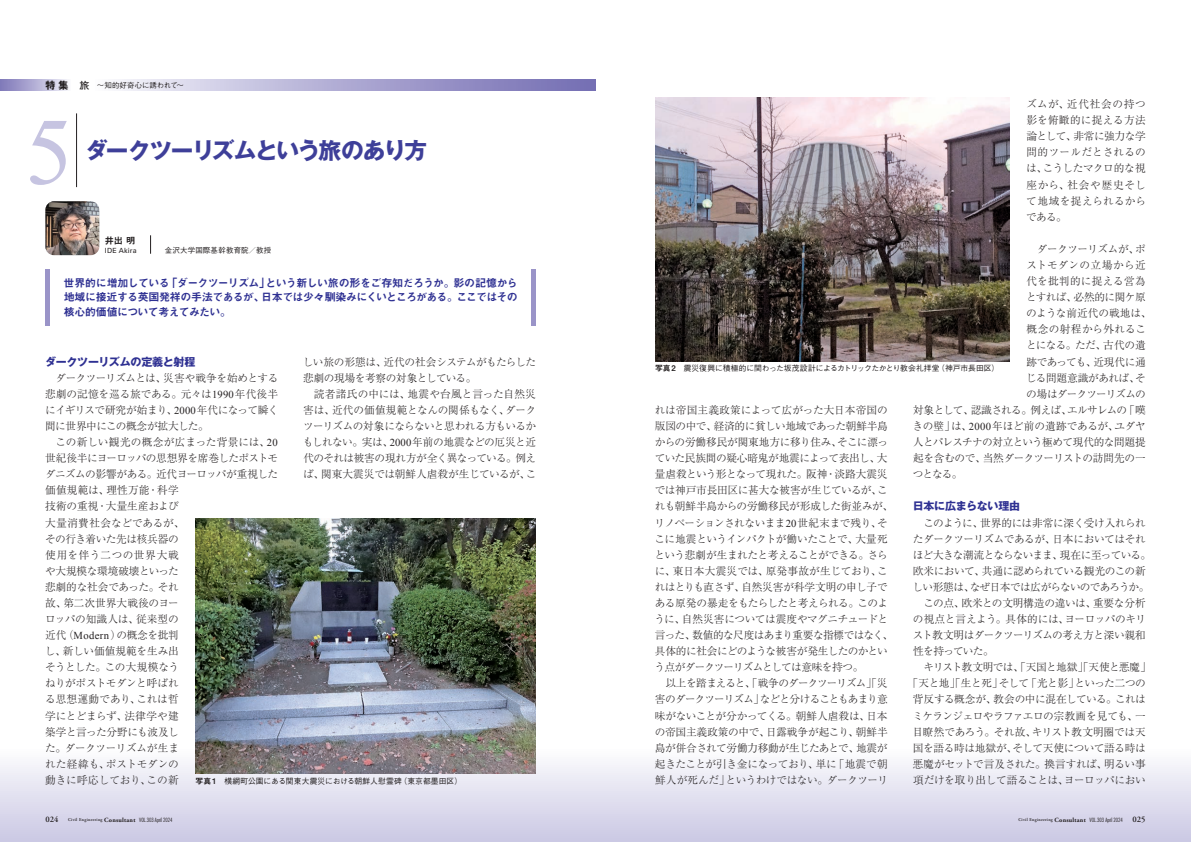
<style>
.page{position:relative;width:1191px;height:842px;background:#fff}
.page>*{position:absolute;margin:0;border:0;box-sizing:border-box;transform-origin:0 0}
.t1{font:95px "Times New Roman";color:#c6c4e1}
.t2{font:700 22.7px "Gothic MB101 Pr 6 N";letter-spacing:-.06em;color:#3e3f99}
.t3{font:11px/14.2px "Midashi Go Pro MB31";letter-spacing:-.07em;color:#2e3092;text-align:justify}
.t4{font:700 11px "Gothic MB101 Pr 6 N";letter-spacing:-.025em;color:#2e3092}
.t5{font:300 10.6px/16.1px "Ryumin Pr 6 N";letter-spacing:-.03em;color:#231f20;text-align:justify}
.t6{font:300 10.6px "Ryumin Pr 6 N";letter-spacing:-.065em;color:#231f20}
.t7{font:300 10.6px "Ryumin Pr 6 N";letter-spacing:-.05em;color:#231f20}
.t8{font:300 10.6px "Ryumin Pr 6 N";letter-spacing:-.07em;color:#231f20}
.t9{font:300 10.6px "Ryumin Pr 6 N";letter-spacing:-.01em;color:#231f20}
.t10{font:300 10.6px "Ryumin Pr 6 N";letter-spacing:-.005em;color:#231f20}
.t11{font:300 10.6px "Ryumin Pr 6 N";letter-spacing:-.055em;color:#231f20}
.t12{font:300 10.6px "Ryumin Pr 6 N";letter-spacing:-.08em;color:#231f20}
.t13{font:300 10.6px "Ryumin Pr 6 N";letter-spacing:.015em;color:#231f20}
.t14{font:300 10.6px "Ryumin Pr 6 N";letter-spacing:.025em;color:#231f20}
.t15{font:300 10.6px "Ryumin Pr 6 N";letter-spacing:.035em;color:#231f20}
.t16{font:9.2px "Midashi Go Pro MB31";color:#231f20}
.t17{font:500 7.8px "Gothic BBB Pr 6 N";letter-spacing:-.01em;color:#231f20}
.t18{font:500 7.4px "Gothic BBB Pro";color:#231f20}
.t19{font:500 7.4px "Gothic BBB Pro";letter-spacing:.02em;color:#231f20}
.t20{font:7.1px "Univers LT Std";letter-spacing:.03em;color:#231f20}
.t21{font:600 4.5px "Adobe Garamond Pro";letter-spacing:.07em;color:#231f20;scale:.95 1}
.s1{font-family:"Gothic MB101 Pro";font-weight:700;font-size:9.9px}
.s2{font-family:"Futo Go B101 Pro";font-weight:700;font-size:9.9px}
.s3{font-family:"Times New Roman";font-weight:400}
.s4{font-family:"Midashi Go Pr 6 N MB31";font-weight:400}
.s5{font-size:8.5px}
.s6{font-weight:700;font-size:6.4px}
.s7{font-family:"Futura Std";font-weight:300;font-stretch:condensed;font-size:5.7px}
</style>
<div class="page">
<div style="left:0;top:748px;width:1191px;height:94px;background:linear-gradient(to bottom,#fdfefe,#cac8e3)"></div>
<img style="left:45px;top:201px;width:54px;height:54px">
<svg style="left:0;top:79px;width:67px;height:12px"></svg>
<svg style="left:122px;top:79px;width:473px;height:12px;background:#aeaad3"></svg>
<svg style="left:150px;top:235px;width:1px;height:19px"></svg>
<hr style="left:76px;top:113px;width:1px;height:74px;background:#231f20">
<div style="left:45px;top:269px;width:5px;height:57px;background:#9a94c8"></div>
<div style="left:531px;top:269px;width:5px;height:57px;background:#9a94c8"></div>
<img style="left:196px;top:519px;width:340px;height:255px">
<img style="left:655px;top:98px;width:354px;height:263px">
<p class="t18" style="left:45px;top:79px;width:140px"><span class="s1">特 集</span> <span class="s2">旅</span>　〜知的好奇心に誘われて〜</p>
<p class="t5" style="left:1026px;top:95px;width:121px">ズムが、近代社会の持つ影を俯瞰的に捉える方法論として、非常に強力な学問的ツールだとされるのは、こうしたマクロ的な視座から、社会や歴史そして地域を捉えられるからである。</p>
<p class="t5" style="left:1036px;top:240px;width:110px">ダークツーリズムが、ポ</p>
<p class="t13" style="left:1026px;top:257px;width:121px">ストモダンの立場から近</p>
<p class="t14" style="left:1026px;top:273px;width:121px">代を批判的に捉える営為</p>
<p class="t5" style="left:1026px;top:288px;width:121px">とすれば、必然的に関ケ原</p>
<p class="t10" style="left:1026px;top:305px;width:126px">のような前近代の戦地は、</p>
<p class="t15" style="left:1026px;top:321px;width:121px">概念の射程から外れるこ</p>
<p class="t11" style="left:1026px;top:337px;width:121px">とになる。ただ、古代の遺</p>
<p class="t5" style="left:1026px;top:353px;width:121px">跡であっても、近現代に通</p>
<p class="t5" style="left:1026px;top:369px;width:121px">じる問題意識があれば、そ</p>
<p class="t12" style="left:1026px;top:385px;width:121px">の場はダークツーリズムの</p>
<p class="t6" style="left:913px;top:401px;width:234px">対象として、認識される。例えば、エルサレムの「嘆</p>
<p class="t9" style="left:912px;top:418px;width:235px">きの壁」は、<span class="s3">2000</span>年ほど前の遺跡であるが、ユダヤ</p>
<p class="t7" style="left:913px;top:434px;width:234px">人とパレスチナの対立という極めて現代的な問題提</p>
<p class="t5" style="left:913px;top:449px;width:234px">起を含むので、当然ダークツーリストの訪問先の一</p>
<p class="t5" style="left:913px;top:465px;width:51px">つとなる。</p>
<p class="t4" style="left:912px;top:497px;width:109px">日本に広まらない理由</p>
<p class="t5" style="left:923px;top:514px;width:224px">このように、世界的には非常に深く受け入れられ</p>
<p class="t5" style="left:913px;top:530px;width:234px">たダークツーリズムであるが、日本においてはそれ</p>
<p class="t6" style="left:912px;top:546px;width:240px">ほど大きな潮流とならないまま、現在に至っている。</p>
<p class="t5" style="left:913px;top:562px;width:234px">欧米において、共通に認められている観光のこの新</p>
<p class="t8" style="left:912px;top:579px;width:238px">しい形態は、なぜ日本では広がらないのであろうか。</p>
<p class="t5" style="left:923px;top:594px;width:224px">この点、欧米との文明構造の違いは、重要な分析</p>
<p class="t5" style="left:913px;top:610px;width:235px">の視点と言えよう。具体的には、ヨーロッパのキリ</p>
<p class="t5" style="left:913px;top:626px;width:234px">スト教文明はダークツーリズムの考え方と深い親和</p>
<p class="t8" style="left:913px;top:643px;width:82px">性を持っていた。</p>
<p class="t7" style="left:923px;top:659px;width:229px">キリスト教文明では、「天国と地獄」「天使と悪魔」</p>
<p class="t5" style="left:907px;top:675px;width:240px">「天と地」「生と死」そして「光と影」といった二つの</p>
<p class="t5" style="left:913px;top:691px;width:234px">背反する概念が、教会の中に混在している。これは</p>
<p class="t5" style="left:912px;top:707px;width:235px">ミケランジェロやラファエロの宗教画を見ても、一</p>
<p class="t5" style="left:912px;top:723px;width:235px">目瞭然であろう。それ故、キリスト教文明圏では天</p>
<p class="t5" style="left:912px;top:739px;width:234px">国を語る時は地獄が、そして天使について語る時は</p>
<p class="t5" style="left:913px;top:755px;width:234px">悪魔がセットで言及された。換言すれば、明るい事</p>
<h1 class="t1" style="left:26px;top:88px;width:49px">5</h1>
<h2 class="t2" style="left:85px;top:131px;width:344px">ダークツーリズムという旅のあり方</h2>
<p class="t16" style="left:105px;top:233px;width:32px">井出 明</p>
<p class="t20" style="left:105px;top:246px;width:33px">IDE Akira</p>
<p class="t19" style="left:165px;top:244px;width:108px">金沢大学国際基幹教育院／教授</p>
<p class="t3" style="left:64px;top:275px;width:456px">世界的に増加している「ダークツーリズム」という新しい旅の形をご存知だろうか。影の記憶から地域に接近する英国発祥の手法であるが、日本では少々馴染みにくいところがある。ここではその核心的価値について考えてみたい。</p>
<p class="t4" style="left:45px;top:352px;width:152px">ダークツーリズムの定義と射程</p>
<p class="t5" style="left:45px;top:369px;width:235px;text-indent:11px">ダークツーリズムとは、災害や戦争を始めとする悲劇の記憶を巡る旅である。元々は<span class="s3">1990</span>年代後半にイギリスで研究が始まり、<span class="s3">2000</span>年代になって瞬く間に世界中にこの概念が拡大した。</p>
<p class="t5" style="left:45px;top:433px;width:235px;text-align:left;text-indent:11px">この新しい観光の概念が広まった背景には、<span class="s3">20</span>世紀後半にヨーロッパの思想界を席巻したポストモダニズムの影響がある。近代ヨーロッパが重視した価値規範は、理性万能・科学<br>技術の重視・大量生産および<br>大量消費社会などであるが、<br>その行き着いた先は核兵器の<br>使用を伴う二つの世界大戦<br>や大規模な環境破壊といった<br>悲劇的な社会であった。それ<br>故、第二次世界大戦後のヨー<br>ロッパの知識人は、従来型の<br>近代（<span class="s3">Modern</span>）の概念を批判<br>し、新しい価値規範を生み出<br>そうとした。この大規模なう<br>ねりがポストモダンと呼ばれ<br>る思想運動であり、これは哲<br>学にとどまらず、法律学や建<br>築学と言った分野にも波及し<br>た。ダークツーリズムが生ま<br>れた経緯も、ポストモダンの<br>動きに呼応しており、この新</p>
<p class="t5" style="left:303px;top:353px;width:235px">しい旅の形態は、近代の社会システムがもたらした悲劇の現場を考察の対象としている。</p>
<p class="t5" style="left:303px;top:385px;width:235px;text-indent:11px">読者諸氏の中には、地震や台風と言った自然災害は、近代の価値規範となんの関係もなく、ダークツーリズムの対象にならないと思われる方もいるかもしれない。実は、<span class="s3">2000</span>年前の地震などの厄災と近代のそれは被害の現れ方が全く異なっている。例えば、関東大震災では朝鮮人虐殺が生じているが、こ</p>
<p class="t17" style="left:655px;top:362px;width:346px"><span class="s4">写真 2</span> 震災復興に積極的に関わった坂茂設計によるカトリックたかとり教会礼拝堂（神戸市長田区）</p>
<p class="t5" style="left:654px;top:401px;width:240px;text-align:left">れは帝国主義政策によって広がった大日本帝国の版図の中で、経済的に貧しい地域であった朝鮮半島からの労働移民が関東地方に移り住み、そこに漂っていた民族間の疑心暗鬼が地震によって表出し、大量虐殺という形となって現れた。阪神・淡路大震災では神戸市長田区に甚大な被害が生じているが、これも朝鮮半島からの労働移民が形成した街並みが、リノベーションされないまま<span class="s3">20</span>世紀末まで残り、そこに地震というインパクトが働いたことで、大量死という悲劇が生まれたと考えることができる。さらに、東日本大震災では、原発事故が生じており、これはとりも直さず、自然災害が科学文明の申し子である原発の暴走をもたらしたと考えられる。このように、自然災害については震度やマグニチュードと言った、数値的な尺度はあまり重要な指標ではなく、具体的に社会にどのような被害が発生したのかという点がダークツーリズムとしては意味を持つ。</p>
<p class="t5" style="left:655px;top:675px;width:235px;text-indent:11px">以上を踏まえると、「戦争のダークツーリズム」「災害のダークツーリズム」などと分けることもあまり意味がないことが分かってくる。朝鮮人虐殺は、日本の帝国主義政策の中で、日露戦争が起こり、朝鮮半島が併合されて労働力移動が生じたあとで、地震が起きたことが引き金になっており、単に「地震で朝鮮人が死んだ」というわけではない。ダークツーリ</p>
<p class="t17" style="left:196px;top:774px;width:268px"><span class="s4">写真 1</span>　横網町公園にある関東大震災における朝鮮人慰霊碑（東京都墨田区）</p>
<p class="t5" style="left:913px;top:771px;width:234px">項だけを取り出して語ることは、ヨーロッパにおい</p>
<p class="t21" style="left:45px;top:817px;width:135px"><span class="s5">024</span> Civil Engineering <span class="s6">Consultant</span> <span class="s7">VOL.303 April 2024</span></p>
<p class="t21" style="left:1018px;top:817px;width:135px">Civil Engineering <span class="s6">Consultant</span> <span class="s7">VOL.303 April 2024</span> <span class="s5">025</span></p>
</div>
